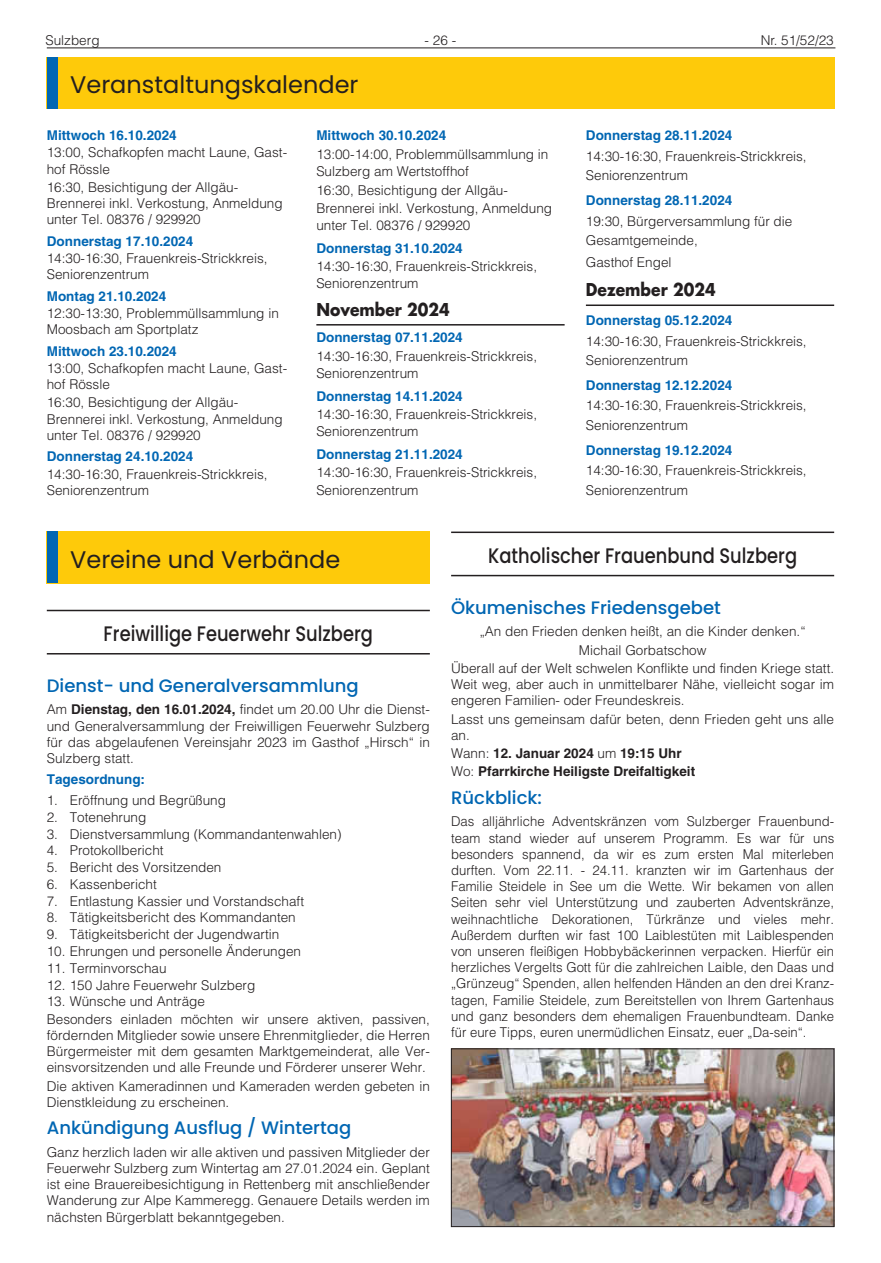
<style>
.page{position:relative;width:881px;height:1263px;background:#fff}
.page>*{position:absolute;margin:0;border:0;box-sizing:border-box;transform-origin:0 0}
.t1{font:24px "Poppins";color:#231f20}
.t2{font:24px "Poppins Regular 2";color:#231f20}
.t3{font:500 21px "Poppins";color:#231f20;scale:.85 1}
.t4{font:500 18px "Poppins";color:#0166b3}
.t5{font:700 17.25px "Futura LT";color:#231f20;scale:.9 1}
.t6{font:300 13.5px/16.2px "Helvetica LT";color:#231f20}
.t7{font:700 13.5px "Helvetica LT";color:#0166b3}
.t8{font:700 13.5px/18.3px "Helvetica LT";color:#231f20}
.s1{font-weight:700}
.s2{font-weight:300}
</style>
<div class="page">
<hr style="left:47px;top:48px;width:788px;height:1px;background:#231f20">
<div style="left:430px;top:57px;width:403px;height:51px;background:#feca0a"></div>
<div style="left:47px;top:57px;width:382px;height:51px;background:#feca0a"></div>
<div style="left:47px;top:57px;width:10px;height:51px;background:#0166b3"></div>
<hr style="left:316px;top:324px;width:248px;height:2px;background:#231f20">
<hr style="left:585px;top:304px;width:248px;height:2px;background:#231f20">
<hr style="left:47px;top:610px;width:382px;height:1px;background:#231f20">
<hr style="left:47px;top:653px;width:382px;height:1px;background:#231f20">
<div style="left:47px;top:531px;width:382px;height:53px;background:#feca0a"></div>
<div style="left:47px;top:531px;width:10px;height:52px;background:#0166b3"></div>
<hr style="left:451px;top:531px;width:382px;height:2px;background:#231f20">
<hr style="left:451px;top:575px;width:382px;height:1px;background:#231f20">
<img style="left:453px;top:1050px;width:378px;height:175px">
<div style="left:451px;top:1048px;width:382px;height:179px;border:1px solid #231f20"></div>
<p class="t6" style="left:45px;top:32px;width:56px">Sulzberg</p>
<p class="t6" style="left:424px;top:32px;width:33px">- 26 -</p>
<p class="t6" style="left:760px;top:32px;width:75px">Nr. 51/52/23</p>
<h1 class="t1" style="left:70px;top:71px;width:290px">Veranstaltungskalender</h1>
<p class="t7" style="left:47px;top:127px;width:131px">Mittwoch 16.10.2024</p>
<p class="t6" style="left:47px;top:144px;width:242px">13:00, Schafkopfen macht Laune, Gast&shy;hof Rössle</p>
<p class="t6" style="left:47px;top:179px;width:237px">16:30, Besichtigung der Allgäu-<br>Brennerei inkl. Verkostung, Anmeldung unter Tel. 08376 / 929920</p>
<p class="t7" style="left:47px;top:233px;width:148px">Donnerstag 17.10.2024</p>
<p class="t6" style="left:47px;top:250px;width:222px">14:30-16:30, Frauenkreis-Strickkreis,<br>Seniorenzentrum</p>
<p class="t7" style="left:47px;top:288px;width:121px">Montag 21.10.2024</p>
<p class="t6" style="left:47px;top:305px;width:233px">12:30-13:30, Problemmüllsammlung in<br>Moosbach am Sportplatz</p>
<p class="t7" style="left:47px;top:343px;width:131px">Mittwoch 23.10.2024</p>
<p class="t6" style="left:47px;top:360px;width:242px">13:00, Schafkopfen macht Laune, Gast&shy;hof Rössle</p>
<p class="t6" style="left:47px;top:394px;width:237px">16:30, Besichtigung der Allgäu-<br>Brennerei inkl. Verkostung, Anmeldung unter Tel. 08376 / 929920</p>
<p class="t7" style="left:47px;top:448px;width:148px">Donnerstag 24.10.2024</p>
<p class="t6" style="left:47px;top:465px;width:222px">14:30-16:30, Frauenkreis-Strickkreis,<br>Seniorenzentrum</p>
<p class="t7" style="left:316px;top:127px;width:131px">Mittwoch 30.10.2024</p>
<p class="t6" style="left:316px;top:145px;width:233px;line-height:17.4px">13:00-14:00, Problemmüllsammlung in<br>Sulzberg am Wertstoffhof</p>
<p class="t6" style="left:316px;top:182px;width:237px;line-height:17.4px">16:30, Besichtigung der Allgäu-<br>Brennerei inkl. Verkostung, Anmeldung unter Tel. 08376 / 929920</p>
<p class="t7" style="left:316px;top:240px;width:148px">Donnerstag 31.10.2024</p>
<p class="t6" style="left:316px;top:257px;width:222px;line-height:17.4px">14:30-16:30, Frauenkreis-Strickkreis,<br>Seniorenzentrum</p>
<p class="t5" style="left:316px;top:298px;width:150px">November 2024</p>
<p class="t7" style="left:316px;top:329px;width:148px">Donnerstag 07.11.2024</p>
<p class="t6" style="left:316px;top:347px;width:222px;line-height:17.4px">14:30-16:30, Frauenkreis-Strickkreis,<br>Seniorenzentrum</p>
<p class="t7" style="left:316px;top:388px;width:148px">Donnerstag 14.11.2024</p>
<p class="t6" style="left:316px;top:405px;width:222px;line-height:17.4px">14:30-16:30, Frauenkreis-Strickkreis,<br>Seniorenzentrum</p>
<p class="t7" style="left:316px;top:446px;width:148px">Donnerstag 21.11.2024</p>
<p class="t6" style="left:316px;top:464px;width:222px;line-height:17.4px">14:30-16:30, Frauenkreis-Strickkreis,<br>Seniorenzentrum</p>
<p class="t7" style="left:585px;top:127px;width:148px">Donnerstag 28.11.2024</p>
<p class="t6" style="left:585px;top:146px;width:222px;line-height:19.5px">14:30-16:30, Frauenkreis-Strickkreis,<br>Seniorenzentrum</p>
<p class="t7" style="left:585px;top:192px;width:148px">Donnerstag 28.11.2024</p>
<p class="t6" style="left:585px;top:211px;width:208px;line-height:19.5px">19:30, Bürgerversammlung für die<br>Gesamtgemeinde,</p>
<p class="t6" style="left:585px;top:254px;width:87px">Gasthof Engel</p>
<p class="t5" style="left:585px;top:278px;width:146px">Dezember 2024</p>
<p class="t7" style="left:585px;top:312px;width:148px">Donnerstag 05.12.2024</p>
<p class="t6" style="left:585px;top:331px;width:222px;line-height:19.5px">14:30-16:30, Frauenkreis-Strickkreis,<br>Seniorenzentrum</p>
<p class="t7" style="left:585px;top:377px;width:148px">Donnerstag 12.12.2024</p>
<p class="t6" style="left:585px;top:396px;width:222px;line-height:19.5px">14:30-16:30, Frauenkreis-Strickkreis,<br>Seniorenzentrum</p>
<p class="t7" style="left:585px;top:442px;width:148px">Donnerstag 19.12.2024</p>
<p class="t6" style="left:585px;top:461px;width:222px;line-height:19.5px">14:30-16:30, Frauenkreis-Strickkreis,<br>Seniorenzentrum</p>
<h1 class="t2" style="left:70px;top:545px;width:271px">Vereine und Verbände</h1>
<h2 class="t3" style="left:104px;top:621px;width:318px">Freiwillige Feuerwehr Sulzberg</h2>
<h3 class="t4" style="left:47px;top:675px;width:313px">Dienst- und Generalversammlung</h3>
<p class="t6" style="left:47px;top:701px;width:384px;text-align:justify">Am <span class="s1">Dienstag, den 16.01.2024,</span> findet um 20.00 Uhr die Dienst&shy;und Generalversammlung der Freiwilligen Feuerwehr Sulzberg für das abgelaufenen Vereinsjahr 2023 im Gasthof „Hirsch“ in Sulzberg statt.</p>
<p class="t7" style="left:47px;top:771px;width:100px">Tagesordnung:</p>
<p class="t6" style="left:47px;top:792px;width:181px">1. Eröffnung und Begrüßung</p>
<p class="t6" style="left:47px;top:809px;width:101px">2. Totenehrung</p>
<p class="t6" style="left:47px;top:826px;width:296px">3. Dienstversammlung (Kommandantenwahlen)</p>
<p class="t6" style="left:47px;top:842px;width:118px">4. Protokollbericht</p>
<p class="t6" style="left:47px;top:859px;width:176px">5. Bericht des Vorsitzenden</p>
<p class="t6" style="left:47px;top:876px;width:111px">6. Kassenbericht</p>
<p class="t6" style="left:47px;top:893px;width:259px">7. Entlastung Kassier und Vorstandschaft</p>
<p class="t6" style="left:47px;top:909px;width:250px">8. Tätigkeitsbericht des Kommandanten</p>
<p class="t6" style="left:47px;top:926px;width:234px">9. Tätigkeitsbericht der Jugendwartin</p>
<p class="t6" style="left:47px;top:943px;width:256px">10. Ehrungen und personelle Änderungen</p>
<p class="t6" style="left:47px;top:960px;width:121px">11. Terminvorschau</p>
<p class="t6" style="left:47px;top:976px;width:210px">12. 150 Jahre Feuerwehr Sulzberg</p>
<p class="t6" style="left:47px;top:993px;width:384px;line-height:17.4px">13. Wünsche und Anträge<br>Besonders einladen möchten wir unsere aktiven, passiven,</p>
<p class="t6" style="left:47px;top:1027px;width:384px;text-align:justify">fördernden Mitglieder sowie unsere Ehrenmitglieder, die Herren Bürgermeister mit dem gesamten Marktgemeinderat, alle Ver&shy;einsvorsitzenden und alle Freunde und Förderer unserer Wehr.</p>
<p class="t6" style="left:47px;top:1077px;width:384px">Die aktiven Kameradinnen und Kameraden werden gebeten in<br>Dienstkleidung zu erscheinen.</p>
<h3 class="t4" style="left:47px;top:1117px;width:306px">Ankündigung Ausflug / Wintertag</h3>
<p class="t6" style="left:47px;top:1144px;width:384px;text-align:justify">Ganz herzlich laden wir alle aktiven und passiven Mitglieder der Feuerwehr Sulzberg zum Wintertag am 27.01.2024 ein. Geplant ist eine Brauereibesichtigung in Rettenberg mit anschließender Wanderung zur Alpe Kammeregg. Genauere Details werden im nächsten Bürgerblatt bekanntgegeben.</p>
<h2 class="t3" style="left:488px;top:543px;width:365px">Katholischer Frauenbund Sulzberg</h2>
<h3 class="t4" style="left:451px;top:597px;width:271px">Ökumenisches Friedensgebet</h3>
<p class="t6" style="left:451px;top:622px;width:384px;line-height:18.3px;text-align:center">„An den Frieden denken heißt, an die Kinder denken.“<br>Michail Gorbatschow<br>Überall auf der Welt schwelen Konflikte und finden Kriege statt.</p>
<p class="t6" style="left:451px;top:676px;width:384px">Weit weg, aber auch in unmittelbarer Nähe, vielleicht sogar im engeren Familien- oder Freundeskreis.</p>
<p class="t6" style="left:451px;top:710px;width:384px">Lasst uns gemeinsam dafür beten, denn Frieden geht uns alle an.</p>
<p class="t8" style="left:451px;top:744px;width:245px"><span class="s2">Wann:</span> 12. Januar 2024 <span class="s2">um</span> 19:15 Uhr<br><span class="s2">Wo:</span> Pfarrkirche Heiligste Dreifaltigkeit</p>
<h3 class="t4" style="left:451px;top:787px;width:92px">Rückblick:</h3>
<p class="t6" style="left:451px;top:813px;width:384px;text-align:justify">Das alljährliche Adventskränzen vom Sulzberger Frauenbund&shy;team stand wieder auf unserem Programm. Es war für uns besonders spannend, da wir es zum ersten Mal miterleben durften. Vom 22.11. - 24.11. kranzten wir im Gartenhaus der Familie Steidele in See um die Wette. Wir bekamen von allen Seiten sehr viel Unterstützung und zauberten Adventskränze, weihnachtliche Dekorationen, Türkränze und vieles mehr.<br>Außerdem durften wir fast 100 Laiblestüten mit Laiblespenden von unseren fleißigen Hobbybäckerinnen verpacken. Hierfür ein herzliches Vergelts Gott für die zahlreichen Laible, den Daas und „Grünzeug“ Spenden, allen helfenden Händen an den drei Kranz&shy;tagen, Familie Steidele, zum Bereitstellen von Ihrem Gartenhaus und ganz besonders dem ehemaligen Frauenbundteam. Danke für eure Tipps, euren unermüdlichen Einsatz, euer „Da-sein“.</p>
</div>
